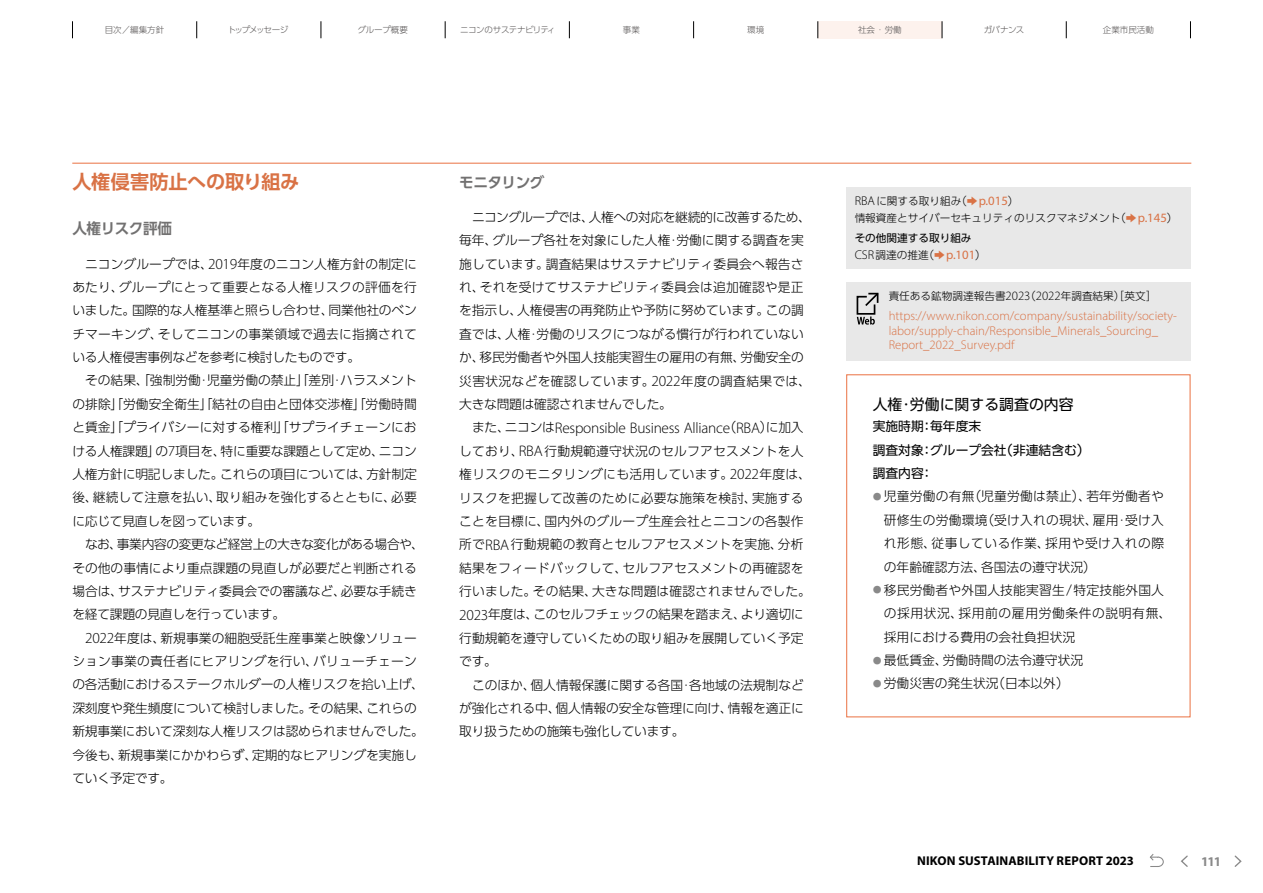
<style>
.page{position:relative;width:1263px;height:893px;background:#fff}
.page>*{position:absolute;margin:0;border:0;box-sizing:border-box;transform-origin:0 0}
.t1{font:700 19.2px "PUD Shin Go Pr 6 N De";letter-spacing:-.01em;color:#d97245}
.t2{font:300 15.3px "Myriad Pro";letter-spacing:-.015em;color:#000}
.t3{font:14.85px "PUD Shin Go Pr 6 N";color:#000}
.t4{font:700 14.85px "PUD Shin Go Pr 6 N De";letter-spacing:-.03em;color:#727171}
.t5{font:700 13.35px "Myriad Pro";color:#898989}
.t6{font:300 12.75px/23.4px "PUD Shin Go Pr 6 N";color:#000}
.t7{font:300 12.75px/14.9px "Myriad Pro";color:#d97245}
.t8{font:700 12.75px "Myriad Pro";letter-spacing:.01em;color:#000}
.t9{font:12.75px/23.4px "PUD Shin Go Pr 6 N";color:#000}
.t10{font:300 10.65px/17px "PUD Shin Go Pr 6 N";color:#000}
.t11{font:10.65px/17px "PUD Shin Go Pr 6 N";color:#000}
.t12{font:300 8.55px "PUD Shin Go Pr 6 N";letter-spacing:-.035em;color:#5a5757}
.t13{font:300 8.55px "PUD Shin Go Pr 6 N";letter-spacing:-.065em;color:#5a5757}
.t14{font:300 8.55px "PUD Shin Go Pr 6 N";letter-spacing:-.135em;color:#5a5757}
.s1{font-family:"Myriad Pro";font-size:15.3px}
.s2{font-family:"PUD Shin Go Pr 6 N";font-size:12.75px}
.s3{font-family:"Myriad Pro";font-size:12.75px}
.s4{font-weight:400;color:#d97245}
.s5{font-family:"Myriad Pro";font-weight:400;font-size:12.75px;color:#d97245}
.s6{font-family:"Myriad Pro";font-weight:300;font-size:12.75px}
.s7{font-weight:300}
.s8{color:#d97245}
.s9{font-family:"Myriad Pro";font-size:12.75px;color:#d97245}
.s10{font-size:9px;color:#898989}
.s11{font-family:"Koz Min Pr 6 N";font-weight:400}
.s12{font-family:"Koz Min Pr 6 N";font-weight:400;font-size:10.65px}
</style>
<div class="page">
<svg style="left:72px;top:21px;width:1px;height:17px"></svg>
<svg style="left:1190px;top:21px;width:1px;height:17px"></svg>
<hr style="left:72px;top:163px;width:1119px;height:1px;background:#eb7a4d">
<div style="left:846px;top:187px;width:344px;height:82px;background:#e8e8e8"></div>
<div style="left:846px;top:282px;width:344px;height:79px;background:#e8e8e8"></div>
<svg style="left:856px;top:292px;width:23px;height:33px"></svg>
<div style="left:846px;top:374px;width:344px;height:343px;border:1px solid #eb7a4d"></div>
<div style="left:818px;top:21px;width:124px;height:17px;background:#fdf2ed"></div>
<svg style="left:196px;top:21px;width:1px;height:17px"></svg>
<svg style="left:693px;top:21px;width:1px;height:17px"></svg>
<svg style="left:445px;top:21px;width:1px;height:17px"></svg>
<svg style="left:942px;top:21px;width:1px;height:17px"></svg>
<svg style="left:321px;top:21px;width:1px;height:17px"></svg>
<svg style="left:817px;top:21px;width:1px;height:17px"></svg>
<svg style="left:569px;top:21px;width:1px;height:17px"></svg>
<svg style="left:1066px;top:21px;width:1px;height:17px"></svg>
<svg style="left:1181px;top:855px;width:7px;height:12px"></svg>
<svg style="left:1234px;top:855px;width:8px;height:12px"></svg>
<svg style="left:1149px;top:854px;width:15px;height:13px"></svg>
<p class="t12" style="left:105px;top:23px;width:61px">目次／編集方針</p>
<p class="t14" style="left:228px;top:23px;width:62px">トップメッセージ</p>
<p class="t12" style="left:358px;top:23px;width:52px">グループ概要</p>
<p class="t13" style="left:460px;top:23px;width:96px">ニコンのサステナビリティ</p>
<p class="t12" style="left:623px;top:23px;width:19px">事業</p>
<p class="t12" style="left:747px;top:23px;width:19px">環境</p>
<p class="t12" style="left:858px;top:23px;width:45px">社会・労働</p>
<p class="t12" style="left:984px;top:23px;width:42px">ガバナンス</p>
<p class="t12" style="left:1103px;top:23px;width:53px">企業市民活動</p>
<h1 class="t1" style="left:72px;top:171px;width:228px">人権侵害防止への取り組み</h1>
<p class="t4" style="left:72px;top:220px;width:101px">人権リスク評価</p>
<p class="t6" style="left:72px;top:252px;width:346px;text-align:justify;text-indent:13px">ニコングループでは、<span class="s1">2019</span>年度のニコン人権方針の制定にあたり、グループにとって重要となる人権リスクの評価を行いました。国際的な人権基準と照らし合わせ、同業他社のベンチマーキング、そしてニコンの事業領域で過去に指摘されている人権侵害事例などを参考に検討したものです。</p>
<p class="t6" style="left:72px;top:369px;width:346px;text-align:justify;text-indent:13px">その結果、「強制労働・児童労働の禁止」「差別・ハラスメントの排除」「労働安全衛生」「結社の自由と団体交渉権」「労働時間と賃金」「プライバシーに対する権利」「サプライチェーンにおける人権課題」の<span class="s1">7</span>項目を、特に重要な課題として定め、ニコン人権方針に明記しました。これらの項目については、方針制定後、継続して注意を払い、取り組みを強化するとともに、必要に応じて見直しを図っています。</p>
<p class="t6" style="left:72px;top:533px;width:353px;text-indent:13px">なお、事業内容の変更など経営上の大きな変化がある場合や、その他の事情により重点課題の見直しが必要だと判断される場合は、サステナビリティ委員会での審議など、必要な手続きを経て課題の見直しを行っています。</p>
<p class="t6" style="left:72px;top:626px;width:353px;text-indent:13px"><span class="s1">2022</span>年度は、新規事業の細胞受託生産事業と映像ソリューション事業の責任者にヒアリングを行い、バリューチェーンの各活動におけるステークホルダーの人権リスクを拾い上げ、深刻度や発生頻度について検討しました。その結果、これらの新規事業において深刻な人権リスクは認められませんでした。今後も、新規事業にかかわらず、定期的なヒアリングを実施していく予定です。</p>
<p class="t4" style="left:459px;top:174px;width:87px">モニタリング</p>
<p class="t6" style="left:459px;top:206px;width:353px;text-indent:13px">ニコングループでは、人権への対応を継続的に改善するため、毎年、グループ各社を対象にした人権・労働に関する調査を実施しています。調査結果はサステナビリティ委員会へ報告され、それを受けてサステナビリティ委員会は追加確認や是正を指示し、人権侵害の再発防止や予防に努めています。この調査では、人権・労働のリスクにつながる慣行が行われていないか、移民労働者や外国人技能実習生の雇用の有無、労働安全の災害状況などを確認しています。<span class="s1">2022</span>年度の調査結果では、大きな問題は確認されませんでした。</p>
<p class="t2" style="left:472px;top:418px;width:333px"><span class="s2">また、ニコンは</span>Responsible Business Alliance<span class="s2">（</span>RBA<span class="s2">）に加入</span></p>
<p class="t6" style="left:459px;top:440px;width:353px">しており、<span class="s1">RBA</span>行動規範遵守状況のセルフアセスメントを人権リスクのモニタリングにも活用しています。<span class="s1">2022</span>年度は、リスクを把握して改善のために必要な施策を検討、実施することを目標に、国内外のグループ生産会社とニコンの各製作所で<span class="s1">RBA</span>行動規範の教育とセルフアセスメントを実施、分析結果をフィードバックして、セルフアセスメントの再確認を行いました。その結果、大きな問題は確認されませんでした。<br><span class="s1">2023</span>年度は、このセルフチェックの結果を踏まえ、より適切に行動規範を遵守していくための取り組みを展開していく予定です。</p>
<p class="t6" style="left:459px;top:673px;width:346px;text-align:justify;text-indent:13px">このほか、個人情報保護に関する各国・各地域の法規制などが強化される中、個人情報の安全な管理に向け、情報を適正に取り扱うための施策も強化しています。</p>
<p class="t10" style="left:855px;top:193px;width:324px"><span class="s3">RBA</span>に関する取り組み（<span class="s4">➡</span><span class="s5">p.015</span>）<br>情報資産とサイバーセキュリティのリスクマネジメント（<span class="s4">➡</span><span class="s5">p.145</span>）</p>
<p class="t11" style="left:855px;top:230px;width:133px">その他関連する取り組み<br><span class="s6">CSR</span><span class="s7">調達の推進（</span><span class="s8">➡</span><span class="s9">p.101</span><span class="s7">）</span></p>
<p class="t10" style="left:889px;top:288px;width:269px">責任ある鉱物調達報告書<span class="s3">2023</span>（<span class="s3">2022</span>年調査結果）［英文］</p>
<p class="t7" style="left:889px;top:308px;width:290px">https://www.nikon.com/company/sustainability/society&shy;labor/supply-chain/Responsible_Minerals_Sourcing_<br>Report_2022_Survey.pdf</p>
<p class="t3" style="left:873px;top:396px;width:202px">人権・労働に関する調査の内容</p>
<p class="t9" style="left:873px;top:415px;width:218px">実施時期：毎年度末<br>調査対象：グループ会社（非連結含む）調査内容：</p>
<p class="t6" style="left:884px;top:485px;width:282px;text-align:justify;text-indent:-11px"><span class="s10">●</span> 児童労働の有無（児童労働は禁止）、若年労働者や研修生の労働環境（受け入れの現状、雇用・受け入れ形態、従事している作業、採用や受け入れの際の年齢確認方法、各国法の遵守状況）</p>
<p class="t6" style="left:884px;top:579px;width:289px;text-indent:-11px"><span class="s10">●</span> 移民労働者や外国人技能実習生<span class="s1">/</span>特定技能外国人の採用状況、採用前の雇用労働条件の説明有無、採用における費用の会社負担状況</p>
<p class="t6" style="left:873px;top:649px;width:212px"><span class="s10">●</span> 最低賃金、労働時間の法令遵守状況</p>
<p class="t6" style="left:873px;top:672px;width:198px"><span class="s10">●</span> 労働災害の発生状況（日本以外）</p>
<p class="t8" style="left:884px;top:852px;width:272px"><span class="s11">　　</span> NIKON SUSTAINABILITY REPORT 2023 <span class="s12">　　</span></p>
<p class="t5" style="left:1201px;top:852px;width:22px">111</p>
</div>
